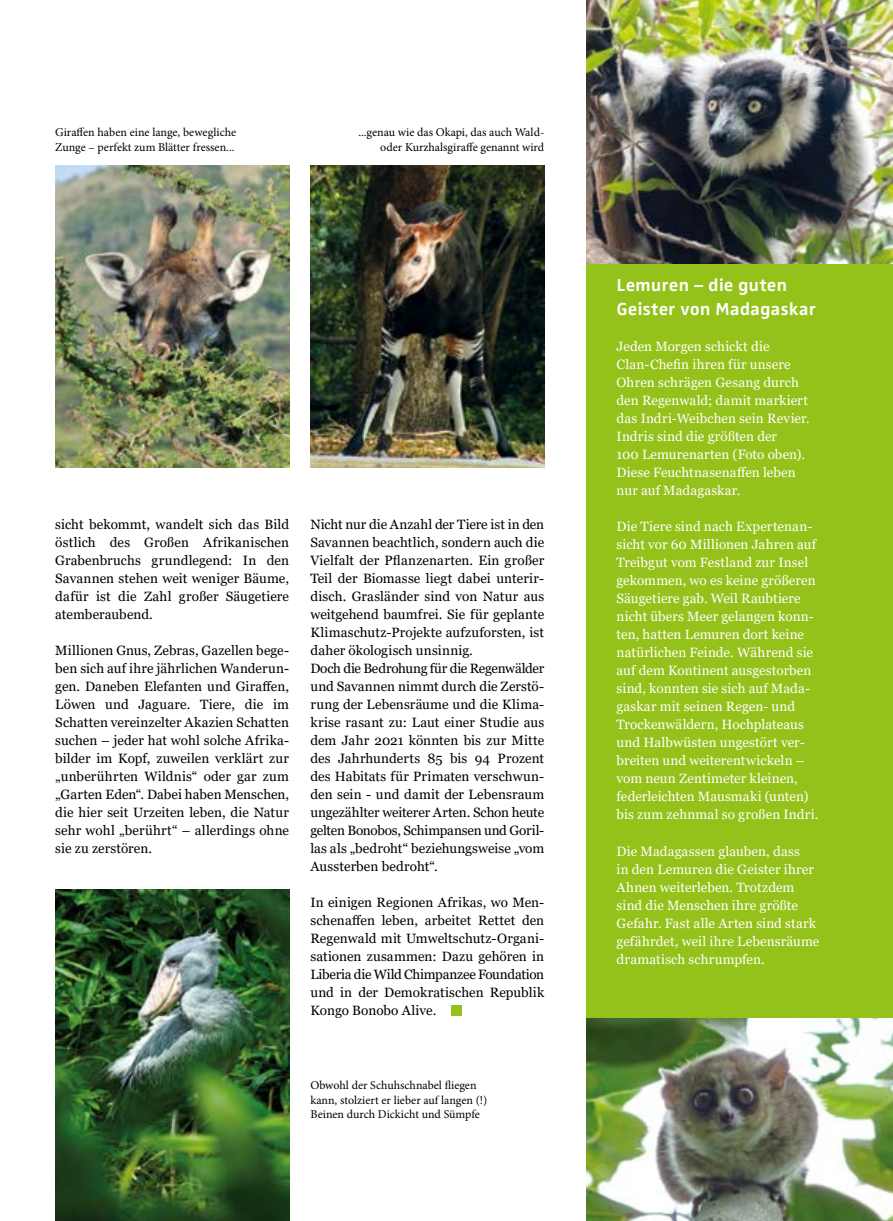
<style>
.page{position:relative;width:893px;height:1221px;background:#fff}
.page>*{position:absolute;margin:0;border:0;box-sizing:border-box;transform-origin:0 0}
.t1{font:700 18px/24px "Zwo Corr Pro";letter-spacing:-.005em;color:#fff}
.t2{font:13.5px/18px "Georgia";color:#000;text-align:justify}
.t3{font:13.5px/18px "Georgia";letter-spacing:.005em;color:#fff}
.t4{font:12px/14.4px "Minion Pro";color:#000}
</style>
<div class="page">
<img style="left:55px;top:166px;width:234px;height:302px">
<img style="left:310px;top:166px;width:234px;height:302px">
<img style="left:55px;top:889px;width:234px;height:331px">
<div style="left:587px;top:261px;width:306px;height:768px;background:#94c11a"></div>
<div style="left:451px;top:1004px;width:11px;height:11px;background:#94c11a"></div>
<img style="left:587px;top:0;width:306px;height:264px">
<img style="left:587px;top:1018px;width:306px;height:202px">
<p class="t4" style="left:55px;top:125px;width:182px">Giraffen haben eine lange, bewegliche<br>Zunge – perfekt zum Blätter fressen...</p>
<p class="t4" style="left:358px;top:125px;width:187px;text-align:right">...genau wie das Okapi, das auch Wald&shy;oder Kurzhalsgiraffe genannt wird</p>
<p class="t2" style="left:55px;top:516px;width:235px">sicht bekommt, wandelt sich das Bild östlich des Großen Afrikanischen Grabenbruchs grundlegend: In den Savannen stehen weit weniger Bäume, dafür ist die Zahl großer Säugetiere atemberaubend.</p>
<p class="t2" style="left:55px;top:642px;width:235px">Millionen Gnus, Zebras, Gazellen bege&shy;ben sich auf ihre jährlichen Wanderun&shy;gen. Daneben Elefanten und Giraffen, Löwen und Jaguare. Tiere, die im Schatten vereinzelter Akazien Schatten suchen – jeder hat wohl solche Afrika&shy;bilder im Kopf, zuweilen verklärt zur „unberührten Wildnis“ oder gar zum „Garten Eden“. Dabei haben Menschen, die hier seit Urzeiten leben, die Natur sehr wohl „berührt“ – allerdings ohne sie zu zerstören.</p>
<p class="t2" style="left:310px;top:516px;width:235px;text-align:left">Nicht nur die Anzahl der Tiere ist in den Savannen beachtlich, sondern auch die Vielfalt der Pflanzenarten. Ein großer Teil der Biomasse liegt dabei unterir&shy;disch. Grasländer sind von Natur aus weitgehend baumfrei. Sie für geplante Klimaschutz-Projekte aufzuforsten, ist daher ökologisch unsinnig.<br>Doch die Bedrohung für die Regenwälder und Savannen nimmt durch die Zerstö&shy;rung der Lebensräume und die Klima&shy;krise rasant zu: Laut einer Studie aus dem Jahr 2021 könnten bis zur Mitte des Jahrhunderts 85 bis 94 Prozent des Habitats für Primaten verschwun&shy;den sein - und damit der Lebensraum ungezählter weiterer Arten. Schon heute gelten Bonobos, Schimpansen und Goril&shy;las als „bedroht“ beziehungsweise „vom Aussterben bedroht“.</p>
<p class="t2" style="left:310px;top:893px;width:235px">In einigen Regionen Afrikas, wo Men&shy;schenaffen leben, arbeitet Rettet den Regenwald mit Umweltschutz-Organi&shy;sationen zusammen: Dazu gehören in Liberia die Wild Chimpanzee Foundation und in der Demokratischen Republik Kongo Bonobo Alive.</p>
<p class="t4" style="left:310px;top:1078px;width:178px">Obwohl der Schuhschnabel fliegen kann, stolziert er lieber auf langen (!)<br>Beinen durch Dickicht und Sümpfe</p>
<h1 class="t1" style="left:617px;top:271px;width:201px">Lemuren – die guten<br>Geister von Madagaskar</h1>
<p class="t3" style="left:617px;top:338px;width:195px">Jeden Morgen schickt die<br>Clan-Chefin ihren für unsere<br>Ohren schrägen Gesang durch den Regenwald; damit markiert das Indri-Weibchen sein Revier.<br>Indris sind die größten der<br>100 Lemurenarten (Foto oben).<br>Diese Feuchtnasenaffen leben nur auf Madagaskar.</p>
<p class="t3" style="left:617px;top:518px;width:203px">Die Tiere sind nach Expertenan&shy;sicht vor 60 Millionen Jahren auf<br>Treibgut vom Festland zur Insel gekommen, wo es keine größeren<br>Säugetiere gab. Weil Raubtiere nicht übers Meer gelangen konn&shy;ten, hatten Lemuren dort keine natürlichen Feinde. Während sie auf dem Kontinent ausgestorben sind, konnten sie sich auf Mada&shy;gaskar mit seinen Regen- und<br>Trockenwäldern, Hochplateaus und Halbwüsten ungestört ver&shy;breiten und weiterentwickeln – vom neun Zentimeter kleinen, federleichten Mausmaki (unten) bis zum zehnmal so großen Indri.</p>
<p class="t3" style="left:617px;top:842px;width:204px">Die Madagassen glauben, dass<br>in den Lemuren die Geister ihrer<br>Ahnen weiterleben. Trotzdem sind die Menschen ihre größte<br>Gefahr. Fast alle Arten sind stark gefährdet, weil ihre Lebensräume dramatisch schrumpfen.</p>
</div>
